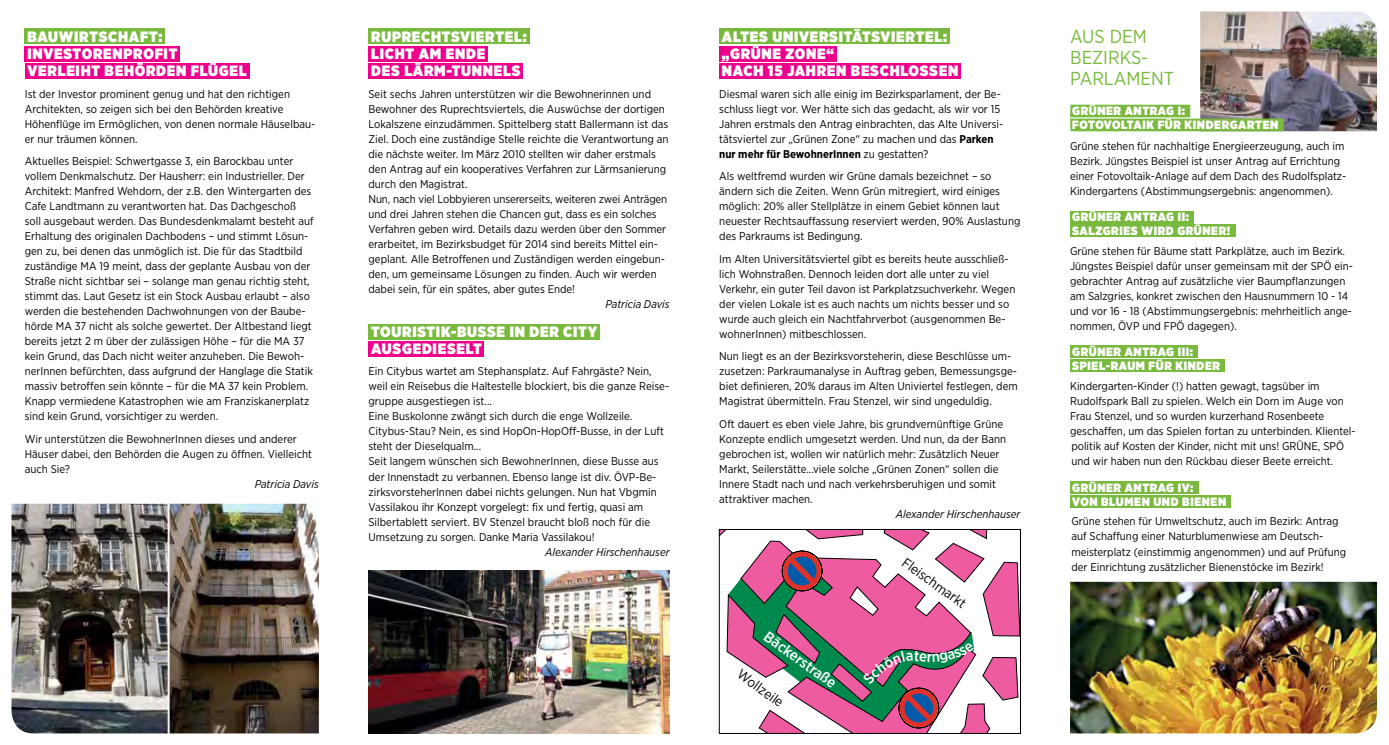
<style>
.page{position:relative;width:1389px;height:745px;background:#fff}
.page>*{position:absolute;margin:0;border:0;box-sizing:border-box;transform-origin:0 0}
.t1{font:18.75px/20.6px "Gotham Narrow";color:#79b93e}
.t2{font:900 15px "Gotham Narrow";letter-spacing:.05em;color:#fff}
.t3{font:500 15px "Gotham Narrow";color:#fff}
.t4{font:13.75px "Gotham Narrow";color:#000}
.t5{font:900 12px "Gotham Narrow";letter-spacing:.05em;color:#fff}
.t6{font:11.25px/15px "Gotham Narrow";color:#000}
.t7{font:italic 11.25px "Gotham Narrow";color:#000}
.s1{font-weight:700}
</style>
<div class="page">
<div style="left:719px;top:46px;width:118px;height:16px;background:#ec008c"></div>
<div style="left:369px;top:46px;width:119px;height:16px;background:#ec008c"></div>
<div style="left:25px;top:46px;width:155px;height:16px;background:#ec008c"></div>
<div style="left:719px;top:63px;width:242px;height:16px;background:#ec008c"></div>
<div style="left:369px;top:63px;width:154px;height:16px;background:#ec008c"></div>
<div style="left:25px;top:63px;width:224px;height:16px;background:#ec008c"></div>
<div style="left:719px;top:28px;width:231px;height:16px;background:#79b93e"></div>
<div style="left:369px;top:28px;width:161px;height:16px;background:#79b93e"></div>
<div style="left:25px;top:28px;width:140px;height:16px;background:#79b93e"></div>
<div style="left:369px;top:341px;width:115px;height:16px;background:#ec008c"></div>
<div style="left:369px;top:323px;width:231px;height:16px;background:#79b93e"></div>
<img style="left:369px;top:570px;width:301px;height:163px">
<img style="left:12px;top:503px;width:307px;height:230px">
<img style="left:1200px;top:12px;width:177px;height:119px">
<svg style="left:1070px;top:105px;width:214px;height:26px;background:#81ae54"></svg>
<div style="left:1070px;top:359px;width:155px;height:12px;background:#79b93e"></div>
<div style="left:1070px;top:345px;width:128px;height:12px;background:#79b93e"></div>
<div style="left:1070px;top:495px;width:161px;height:12px;background:#79b93e"></div>
<div style="left:1070px;top:481px;width:128px;height:12px;background:#79b93e"></div>
<div style="left:1070px;top:224px;width:165px;height:13px;background:#79b93e"></div>
<div style="left:1070px;top:210px;width:124px;height:13px;background:#79b93e"></div>
<img style="left:1070px;top:581px;width:307px;height:152px">
<svg style="left:719px;top:529px;width:301px;height:204px"></svg>
<h2 class="t2" style="left:27px;top:26px;width:137px">BAUWIRTSCHAFT:</h2>
<h2 class="t2" style="left:371px;top:26px;width:21px">RUPRECHTSVIERTEL</h2>
<h2 class="t2" style="left:523px;top:26px;width:5px">:</h2>
<h2 class="t2" style="left:722px;top:26px;width:227px">ALTES UNIVERSITÄTSVIERTEL:</h2>
<h2 class="t2" style="left:27px;top:43px;width:151px">INVESTORENPROFIT</h2>
<h2 class="t2" style="left:371px;top:43px;width:19px">LICHT</h2>
<h2 class="t2" style="left:419px;top:43px;width:48px">AM ENDE</h2>
<h2 class="t2" style="left:722px;top:43px;width:113px">„GRÜNE ZONE“</h2>
<h2 class="t2" style="left:27px;top:61px;width:221px">VERLEIHT BEHÖRDEN FLÜGEL</h2>
<h2 class="t2" style="left:371px;top:61px;width:11px">DES</h2>
<h2 class="t2" style="left:404px;top:61px;width:68px">LÄRM-TUNNELS</h2>
<h2 class="t2" style="left:722px;top:61px;width:238px">NACH 15 JAHREN BESCHLOSSEN</h2>
<p class="t6" style="left:25px;top:86px;width:292px">Ist der Investor prominent genug und hat den richtigen Architekten, so zeigen sich bei den Behörden kreative Höhenflüge im Ermöglichen, von denen normale Häuselbau&shy;er nur träumen können.</p>
<p class="t6" style="left:25px;top:153px;width:290px">Aktuelles Beispiel: Schwertgasse 3, ein Barockbau unter vollem Denkmalschutz. Der Hausherr: ein Industrieller. Der Architekt: Manfred Wehdorn, der z.B. den Wintergarten des Cafe Landtmann zu verantworten hat. Das Dachgeschoß soll ausgebaut werden. Das Bundesdenkmalamt besteht auf Erhaltung des originalen Dachbodens – und stimmt Lösun&shy;gen zu, bei denen das unmöglich ist. Die für das Stadtbild zuständige MA 19 meint, dass der geplante Ausbau von der Straße nicht sichtbar sei – solange man genau richtig steht, stimmt das. Laut Gesetz ist ein Stock Ausbau erlaubt – also werden die bestehenden Dachwohnungen von der Baube&shy;hörde MA 37 nicht als solche gewertet. Der Altbestand liegt bereits jetzt 2 m über der zulässigen Höhe – für die MA 37 kein Grund, das Dach nicht weiter anzuheben. Die Bewoh&shy;nerInnen befürchten, dass aufgrund der Hanglage die Statik massiv betroffen sein könnte – für die MA 37 kein Problem.<br>Knapp vermiedene Katastrophen wie am Franziskanerplatz sind kein Grund, vorsichtiger zu werden.</p>
<p class="t6" style="left:25px;top:431px;width:289px">Wir unterstützen die BewohnerInnen dieses und anderer<br>Häuser dabei, den Behörden die Augen zu öffnen. Vielleicht auch Sie?</p>
<p class="t7" style="left:255px;top:476px;width:66px">Patricia Davis</p>
<p class="t6" style="left:369px;top:86px;width:302px">Seit sechs Jahren unterstützen wir die Bewohnerinnen und Bewohner des Ruprechtsviertels, die Auswüchse der dortigen Lokalszene einzudämmen. Spittelberg statt Ballermann ist das Ziel. Doch eine zuständige Stelle reichte die Verantwortung an die nächste weiter. Im März 2010 stellten wir daher erstmals den Antrag auf ein kooperatives Verfahren zur Lärmsanierung durch den Magistrat.<br>Nun, nach viel Lobbyieren unsererseits, weiteren zwei Anträgen und drei Jahren stehen die Chancen gut, dass es ein solches Verfahren geben wird. Details dazu werden über den Sommer erarbeitet, im Bezirksbudget für 2014 sind bereits Mittel ein&shy;geplant. Alle Betroffenen und Zuständigen werden eingebun&shy;den, um gemeinsame Lösungen zu finden. Auch wir werden dabei sein, für ein spätes, aber gutes Ende!</p>
<p class="t7" style="left:605px;top:297px;width:66px">Patricia Davis</p>
<h2 class="t2" style="left:371px;top:321px;width:228px">TOURISTIK-BUSSE IN DER CITY</h2>
<h2 class="t2" style="left:371px;top:338px;width:112px">AUSGEDIESELT</h2>
<p class="t6" style="left:369px;top:363px;width:302px">Ein Citybus wartet am Stephansplatz. Auf Fahrgäste? Nein, weil ein Reisebus die Haltestelle blockiert, bis die ganze Reise&shy;gruppe ausgestiegen ist...<br>Eine Buskolonne zwängt sich durch die enge Wollzeile.<br>Citybus-Stau? Nein, es sind HopOn-HopOff-Busse, in der Luft steht der Dieselqualm...<br>Seit langem wünschen sich BewohnerInnen, diese Busse aus der Innenstadt zu verbannen. Ebenso lange ist div. ÖVP-Be&shy;zirksvorsteherInnen dabei nichts gelungen. Nun hat Vbgmin Vassilakou ihr Konzept vorgelegt: fix und fertig, quasi am Silbertablett serviert. BV Stenzel braucht bloß noch für die Umsetzung zu sorgen. Danke Maria Vassilakou!</p>
<p class="t7" style="left:545px;top:544px;width:126px">Alexander Hirschenhauser</p>
<p class="t6" style="left:719px;top:86px;width:286px">Diesmal waren sich alle einig im Bezirksparlament, der Be&shy;schluss liegt vor. Wer hätte sich das gedacht, als wir vor 15<br>Jahren erstmals den Antrag einbrachten, das Alte Universi&shy;tätsviertel zur „Grünen Zone“ zu machen und das <span class="s1">Parken nur mehr für BewohnerInnen</span> zu gestatten?</p>
<p class="t6" style="left:719px;top:168px;width:303px">Als weltfremd wurden wir Grüne damals bezeichnet – so ändern sich die Zeiten. Wenn Grün mitregiert, wird einiges möglich: 20% aller Stellplätze in einem Gebiet können laut neuester Rechtsauffassung reserviert werden, 90% Auslastung des Parkraums ist Bedingung.</p>
<p class="t6" style="left:719px;top:251px;width:298px">Im Alten Universitätsviertel gibt es bereits heute ausschließ&shy;lich Wohnstraßen. Dennoch leiden dort alle unter zu viel Verkehr, ein guter Teil davon ist Parkplatzsuchverkehr. Wegen der vielen Lokale ist es auch nachts um nichts besser und so wurde auch gleich ein Nachtfahrverbot (ausgenommen Be&shy;wohnerInnen) mitbeschlossen.</p>
<p class="t6" style="left:719px;top:348px;width:300px">Nun liegt es an der Bezirksvorsteherin, diese Beschlüsse um&shy;zusetzen: Parkraumanalyse in Auftrag geben, Bemessungsge&shy;biet definieren, 20% daraus im Alten Univiertel festlegen, dem Magistrat übermitteln. Frau Stenzel, wir sind ungeduldig.</p>
<p class="t6" style="left:719px;top:416px;width:288px">Oft dauert es eben viele Jahre, bis grundvernünftige Grüne Konzepte endlich umgesetzt werden. Und nun, da der Bann gebrochen ist, wollen wir natürlich mehr: Zusätzlich Neuer Markt, Seilerstätte...viele solche „Grünen Zonen“ sollen die Innere Stadt nach und nach verkehrsberuhigen und somit attraktiver machen.</p>
<p class="t7" style="left:896px;top:506px;width:126px">Alexander Hirschenhauser</p>
<h2 class="t3" style="left:771px;top:626px;width:87px;rotate:36deg">Bäckerstraße</h2>
<p class="t4" style="left:744px;top:665px;width:55px;rotate:36deg">Wollzeile</p>
<p class="t4" style="left:909px;top:553px;width:77px;rotate:36deg">Fleischmarkt</p>
<h2 class="t3" style="left:927px;top:646px;width:7px">r</h2>
<h1 class="t1" style="left:1070px;top:26px;width:52px">Aus dem<br>Bezirks-<br>parlament</h1>
<p class="t5" style="left:1072px;top:103px;width:18px">GRÜNER</p>
<p class="t5" style="left:1125px;top:103px;width:18px">ANTRAG</p>
<p class="t5" style="left:1178px;top:103px;width:9px">I:</p>
<p class="t5" style="left:1072px;top:117px;width:9px">FOTOVOLTAIK</p>
<p class="t5" style="left:1158px;top:117px;width:9px">FÜR</p>
<p class="t5" style="left:1185px;top:117px;width:17px">KINDERGARTEN</p>
<p class="t6" style="left:1070px;top:138px;width:277px">Grüne stehen für nachhaltige Energieerzeugung, auch im Bezirk. Jüngstes Beispiel ist unser Antrag auf Errichtung einer Fotovoltaik-Anlage auf dem Dach des Rudolfsplatz-Kindergartens (Abstimmungsergebnis: angenommen).</p>
<p class="t5" style="left:1072px;top:209px;width:18px">GRÜNER</p>
<p class="t5" style="left:1125px;top:209px;width:18px">ANTRAG</p>
<p class="t5" style="left:1178px;top:209px;width:13px">II:</p>
<p class="t5" style="left:1072px;top:223px;width:12px">SALZGRIES</p>
<p class="t5" style="left:1141px;top:223px;width:10px">WIRD</p>
<p class="t5" style="left:1177px;top:223px;width:10px">GRÜNER</p>
<p class="t5" style="left:1227px;top:223px;width:5px">!</p>
<p class="t6" style="left:1070px;top:243px;width:284px">Grüne stehen für Bäume statt Parkplätze, auch im Bezirk.<br>Jüngstes Beispiel dafür unser gemeinsam mit der SPÖ ein&shy;gebrachter Antrag auf zusätzliche vier Baumpflanzungen am Salzgries, konkret zwischen den Hausnummern 10 - 14 und vor 16 - 18 (Abstimmungsergebnis: mehrheitlich ange&shy;nommen, ÖVP und FPÖ dagegen).</p>
<p class="t5" style="left:1072px;top:343px;width:18px">GRÜNER</p>
<p class="t5" style="left:1125px;top:343px;width:18px">ANTRAG</p>
<p class="t5" style="left:1178px;top:343px;width:17px">III:</p>
<p class="t5" style="left:1072px;top:357px;width:15px">SPIEL</p>
<p class="t5" style="left:1106px;top:357px;width:52px">-RAU M FÜR</p>
<p class="t5" style="left:1175px;top:357px;width:17px">KINDER</p>
<p class="t6" style="left:1070px;top:378px;width:287px">Kindergarten-Kinder (!) hatten gewagt, tagsüber im Rudolfspark Ball zu spielen. Welch ein Dorn im Auge von Frau Stenzel, und so wurden kurzerhand Rosenbeete geschaffen, um das Spielen fortan zu unterbinden. Klientel&shy;politik auf Kosten der Kinder, nicht mit uns! GRÜNE, SPÖ und wir haben nun den Rückbau dieser Beete erreicht.</p>
<p class="t5" style="left:1072px;top:479px;width:18px">GRÜNER</p>
<p class="t5" style="left:1125px;top:479px;width:18px">ANTRAG</p>
<p class="t5" style="left:1178px;top:479px;width:17px">IV:</p>
<p class="t5" style="left:1072px;top:493px;width:10px">VON</p>
<p class="t5" style="left:1101px;top:493px;width:62px">BLUMEN UND</p>
<p class="t5" style="left:1182px;top:493px;width:17px">BIENEN</p>
<p class="t6" style="left:1071px;top:513px;width:276px">Grüne stehen für Umweltschutz, auch im Bezirk: Antrag auf Schaffung einer Naturblumenwiese am Deutsch&shy;meisterplatz (einstimmig angenommen) und auf Prüfung der Einrichtung zusätzlicher Bienenstöcke im Bezirk!</p>
</div>
